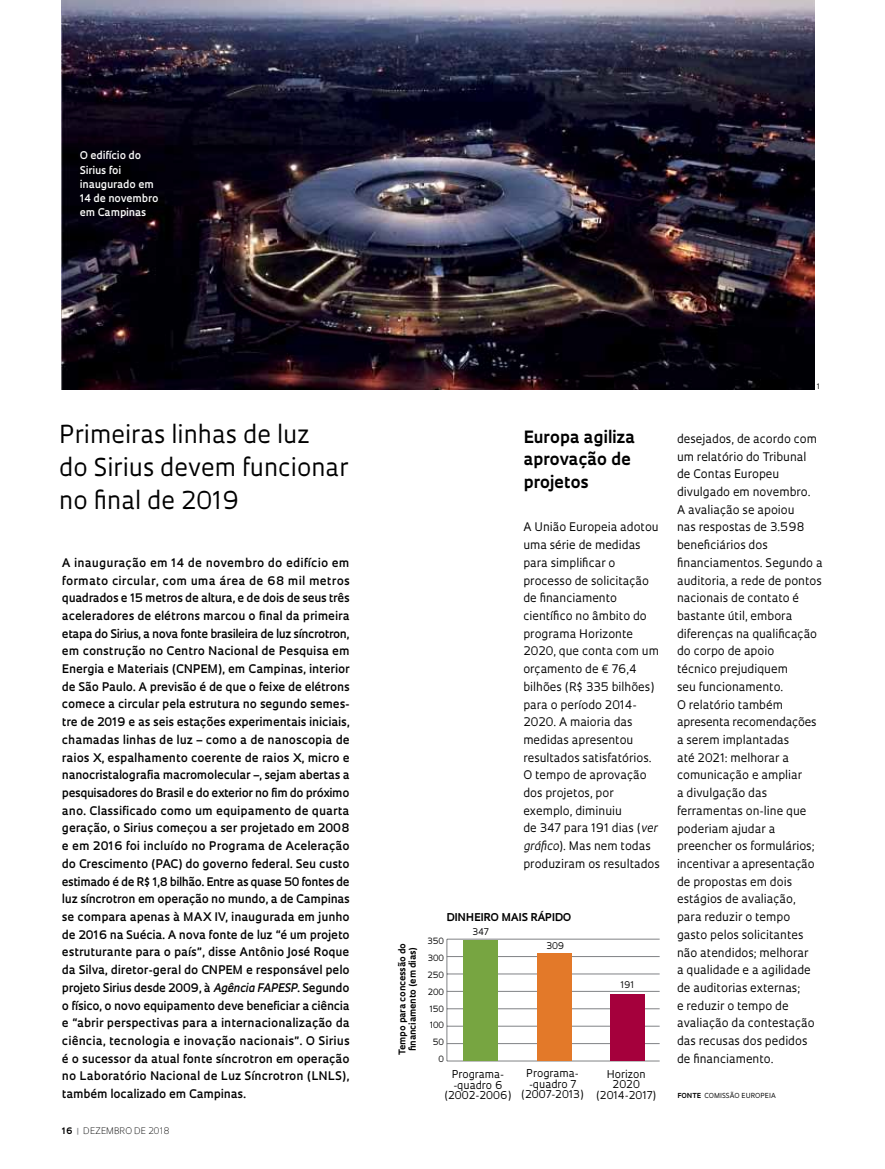
<style>
.page{position:relative;width:885px;height:1169px;background:#fff}
.page>*{position:absolute;margin:0;border:0;box-sizing:border-box;transform-origin:0 0}
.t1{font:24px/33px "Oculum";color:#000}
.t2{font:700 16.5px/22.5px "Oculum";color:#000}
.t3{font:600 11.55px/17.7px "Oculum";color:#000;text-align:justify}
.t4{font:11.55px/17.7px "Oculum";color:#000}
.t5{font:10.5px/10.5px "Oculum";color:#000;text-align:center}
.t6{font:700 10.5px "Oculum";letter-spacing:.005em;color:#000}
.t7{font:600 10.35px/14.1px "Oculum";color:#fff}
.t8{font:700 9px/10.2px "Oculum";color:#000;text-align:center}
.t9{font:9px "Oculum";letter-spacing:-.01em;color:#000}
.t10{font:300 8.7px "Oculum";letter-spacing:.005em;color:#000}
.t11{font:8.4px/16.8px "Oculum";letter-spacing:-.01em;color:#000;text-align:right}
.t12{font:7.35px "Oculum";color:#000}
.t13{font:6.75px "Oculum";letter-spacing:.015em;color:#000}
.s1{font-style:italic}
.s2{font-weight:700}
.s3{font-weight:700;color:#939598}
</style>
<div class="page">
<img style="left:61px;top:0;width:753px;height:390px">
<hr style="left:447px;top:939px;width:1px;height:122px;background:#808285">
<hr style="left:447px;top:1060px;width:213px;height:1px;background:#808285">
<hr style="left:447px;top:1043px;width:213px;height:1px;background:#808285">
<hr style="left:447px;top:1026px;width:213px;height:1px;background:#808285">
<hr style="left:447px;top:1008px;width:213px;height:1px;background:#808285">
<hr style="left:447px;top:991px;width:213px;height:1px;background:#808285">
<hr style="left:447px;top:973px;width:213px;height:1px;background:#808285">
<hr style="left:447px;top:956px;width:213px;height:1px;background:#808285">
<hr style="left:447px;top:939px;width:213px;height:1px;background:#808285">
<div style="left:610px;top:994px;width:34px;height:67px;background:#a5003c"></div>
<div style="left:538px;top:953px;width:34px;height:108px;background:#e37929"></div>
<div style="left:463px;top:940px;width:34px;height:121px;background:#77a541"></div>
<p class="t7" style="left:80px;top:148px;width:80px">O edifício do<br>Sirius foi inaugurado em<br>14 de novembro em Campinas</p>
<h1 class="t1" style="left:59px;top:416px;width:291px">Primeiras linhas de luz<br>do Sirius devem funcionar no final de 2019</h1>
<p class="t3" style="left:62px;top:553px;width:289px">A inauguração em 14 de novembro do edifício em formato circular, com uma área de 68 mil metros quadrados e 15 metros de altura, e de dois de seus três aceleradores de elétrons marcou o final da primeira etapa do Sirius, a nova fonte brasileira de luz síncrotron, em construção no Centro Nacional de Pesquisa em Energia e Materiais (CNPEM), em Campinas, interior de São Paulo. A previsão é de que o feixe de elétrons comece a circular pela estrutura no segundo semes&shy;tre de 2019 e as seis estações experimentais iniciais, chamadas linhas de luz – como a de nanoscopia de raios X, espalhamento coerente de raios X, micro e nanocristalografia macromolecular –, sejam abertas a pesquisadores do Brasil e do exterior no fim do próximo ano. Classificado como um equipamento de quarta geração, o Sirius começou a ser projetado em 2008 e em 2016 foi incluído no Programa de Aceleração do Crescimento (PAC) do governo federal. Seu custo estimado é de R$ 1,8 bilhão. Entre as quase 50 fontes de luz síncrotron em operação no mundo, a de Campinas se compara apenas à MAX IV, inaugurada em junho de 2016 na Suécia. A nova fonte de luz “é um projeto estruturante para o país”, disse Antônio José Roque da Silva, diretor-geral do CNPEM e responsável pelo projeto Sirius desde 2009, à <span class="s1">Agência FAPESP</span>. Segundo o físico, o novo equipamento deve beneficiar a ciência e “abrir perspectivas para a internacionalização da ciência, tecnologia e inovação nacionais”. O Sirius é o sucessor da atual fonte síncrotron em operação no Laboratório Nacional de Luz Síncrotron (LNLS), também localizado em Campinas.</p>
<p class="t10" style="left:62px;top:1124px;width:109px"><span class="s2">16</span> <span class="s3">|</span> DEZEMBRO DE 2018</p>
<h2 class="t2" style="left:523px;top:424px;width:113px">Europa agiliza aprovação de projetos</h2>
<p class="t4" style="left:523px;top:518px;width:138px">A União Europeia adotou uma série de medidas para simplificar o processo de solicitação de financiamento científico no âmbito do programa H orizonte<br>2020, que conta com um orçamento de € 76,4 bilhões (R$ 335 bilhões) para o período 2014-<br>2020. A maioria das medidas apresentou resultados satisfatórios.<br>O tempo de aprovação dos projetos, por exemplo, diminuiu<br>de 347 para 191 dias (<span class="s1">ver gráfico</span>). M as nem todas produziram os resultados</p>
<p class="t8" style="left:397px;top:1055px;width:113px;rotate:-90deg">Tempo para concessão do financiamento (em dias)</p>
<p class="t6" style="left:446px;top:910px;width:63px">Dinheiro mai</p>
<p class="t6" style="left:522px;top:910px;width:51px">s rápido</p>
<p class="t11" style="left:428px;top:932px;width:18px">350<br>300<br>250<br>200<br>150<br>100<br>50<br>0</p>
<p class="t9" style="left:472px;top:926px;width:18px">347</p>
<p class="t9" style="left:546px;top:939px;width:19px">309</p>
<p class="t5" style="left:444px;top:1068px;width:69px">Programa--quadro 6 (2002-2006)</p>
<p class="t5" style="left:521px;top:1067px;width:64px">Programa--quadro 7 (2007-2013)</p>
<p class="t9" style="left:620px;top:979px;width:15px">191</p>
<p class="t5" style="left:596px;top:1068px;width:62px">H orizon<br>2020 (2014-2017)</p>
<p class="t12" style="left:817px;top:382px;width:5px">1</p>
<p class="t4" style="left:677px;top:429px;width:147px">desejados, de acordo com um relatório do Tribunal de Contas Europeu divulgado em novembro.<br>A avaliação se apoiou<br>nas respostas de 3.598 beneficiários dos financiamentos. Segundo a auditoria, a rede de pontos nacionais de contato é bastante útil, embora diferenças na qualificação do corpo de apoio<br>técnico prejudiquem<br>seu funcionamento.<br>O relatório também apresenta recomendações a serem implantadas<br>até 2021: melhorar a comunicação e ampliar<br>a divulgação das ferramentas on-line que poderiam ajudar a preencher os formulários; incentivar a apresentação de propostas em dois estágios de avaliação, para reduzir o tempo gasto pelos solicitantes não atendidos; melhorar<br>a qualidade e a agilidade de auditorias externas;<br>e reduzir o tempo de avaliação da contestação das recusas dos pedidos de financiamento.</p>
<p class="t13" style="left:677px;top:1091px;width:100px"><span class="s2">Fonte</span> comissão europeia</p>
</div>
